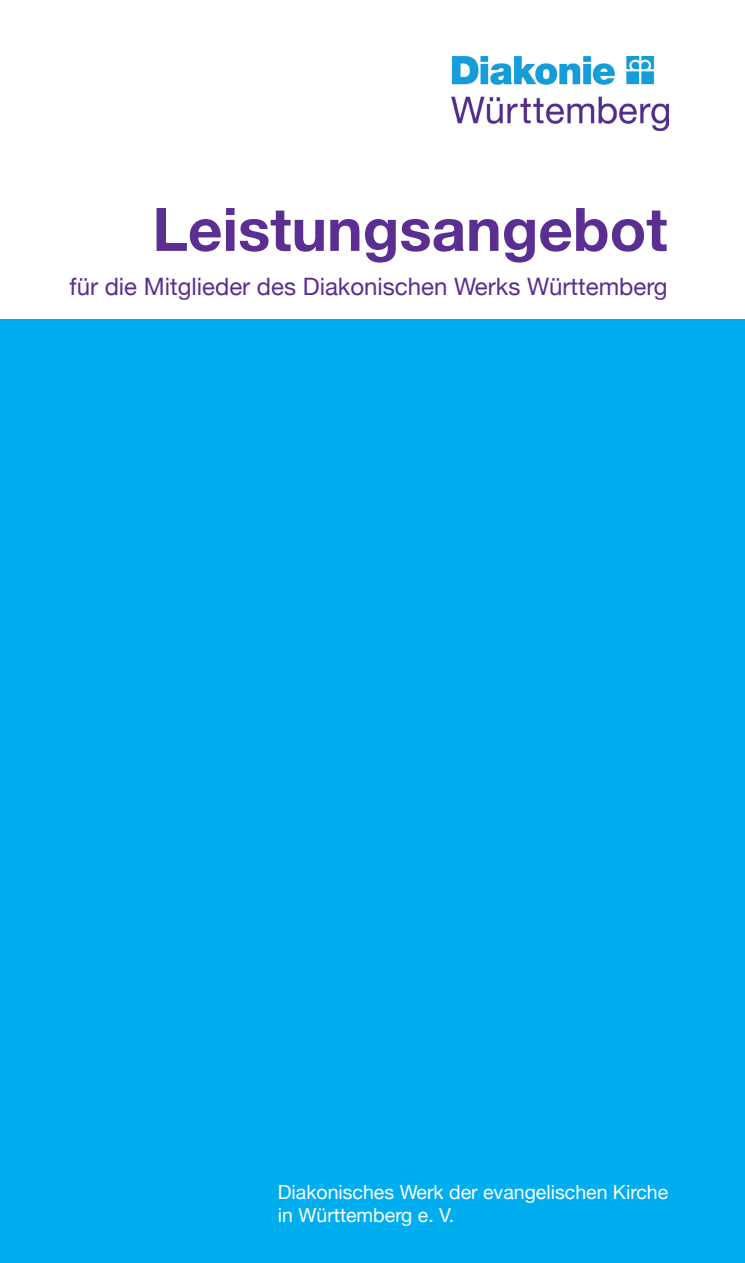
<style>
.page{position:relative;width:745px;height:1263px;background:#fff}
.page>*{position:absolute;margin:0;border:0;box-sizing:border-box;transform-origin:0 0}
.t1{font:700 60px "Helvetica Neue";color:#5b2e91}
.t2{font:24px "Helvetica Neue";color:#5b2e91}
.t3{font:19.5px/23.4px "Helvetica Neue";color:#fff}
</style>
<div class="page">
<img style="left:451px;top:57px;width:217px;height:73px">
<div style="left:0;top:319px;width:744px;height:944px;background:#00aeef"></div>
<h1 class="t1" style="left:152px;top:182px;width:516px">Leistungsangebot</h1>
<p class="t2" style="left:69px;top:269px;width:599px">für die Mitglieder des Diakonischen Werks Württemberg</p>
<p class="t3" style="left:277px;top:1181px;width:392px">Diakonisches Werk der evangelischen Kirche in Württemberg e. V.</p>
</div>
